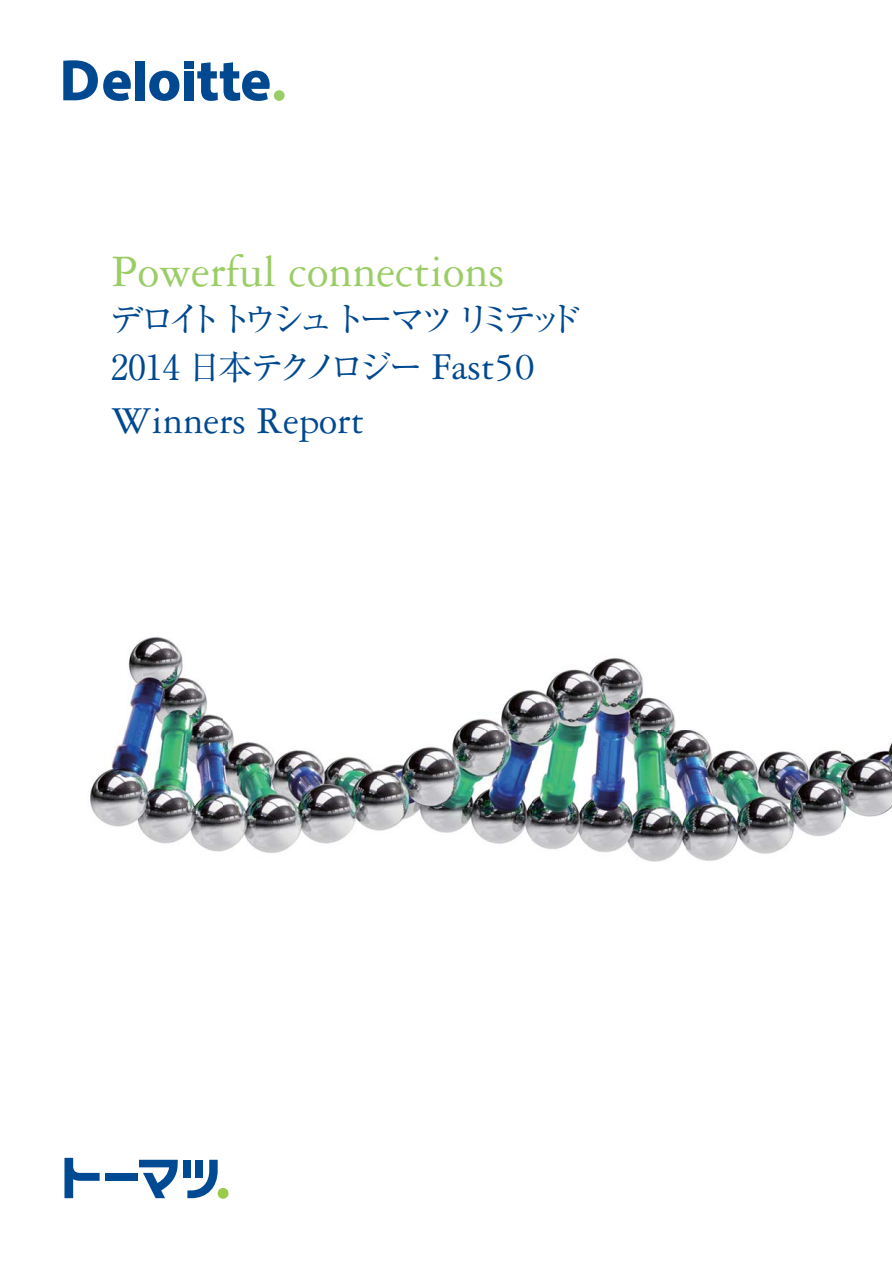
<style>
.page{position:relative;width:892px;height:1263px;background:#fff}
.page>*{position:absolute;margin:0;border:0;box-sizing:border-box;transform-origin:0 0}
.t1{font:48px "Garamond Three";color:#9bcd66}
.t2{font:40.5px "Garamond Three";color:#004990}
.t3{font:34.5px/48px "Ryumin Pro Regular 90 pv RKSJ H";letter-spacing:-.195em;color:#004990}
.s1{font-family:"Garamond Three";font-size:40.5px}
</style>
<div class="page">
<div style="left:218px;top:1188px;width:10px;height:11px;background:#99ca49;border-radius:50%"></div>
<div style="left:183px;top:1160px;width:7px;height:17px;background:#004a94"></div>
<svg style="left:187px;top:1160px;width:31px;height:38px"></svg>
<div style="left:105px;top:1173px;width:32px;height:8px;background:#004a94"></div>
<svg style="left:64px;top:1158px;width:36px;height:40px"></svg>
<svg style="left:139px;top:1160px;width:39px;height:38px"></svg>
<div style="left:135px;top:61px;width:10px;height:39px;background:#004990"></div>
<svg style="left:149px;top:71px;width:30px;height:30px"></svg>
<div style="left:184px;top:71px;width:9px;height:29px;background:#004990"></div>
<div style="left:184px;top:61px;width:9px;height:8px;background:#004990"></div>
<svg style="left:197px;top:62px;width:73px;height:39px"></svg>
<div style="left:274px;top:90px;width:11px;height:11px;background:#9bcd66;border-radius:50%"></div>
<svg style="left:63px;top:60px;width:68px;height:41px"></svg>
<img style="left:90px;top:637px;width:802px;height:225px">
<h1 class="t1" style="left:111px;top:255px;width:395px">Powerful connections</h1>
<p class="t3" style="left:110px;top:300px;width:474px">デロイト トウシュ トーマツ リミテッド<br>2014 日本テクノロジー <span class="s1">Fast50</span></p>
<p class="t2" style="left:111px;top:407px;width:255px">Winners Report</p>
</div>
